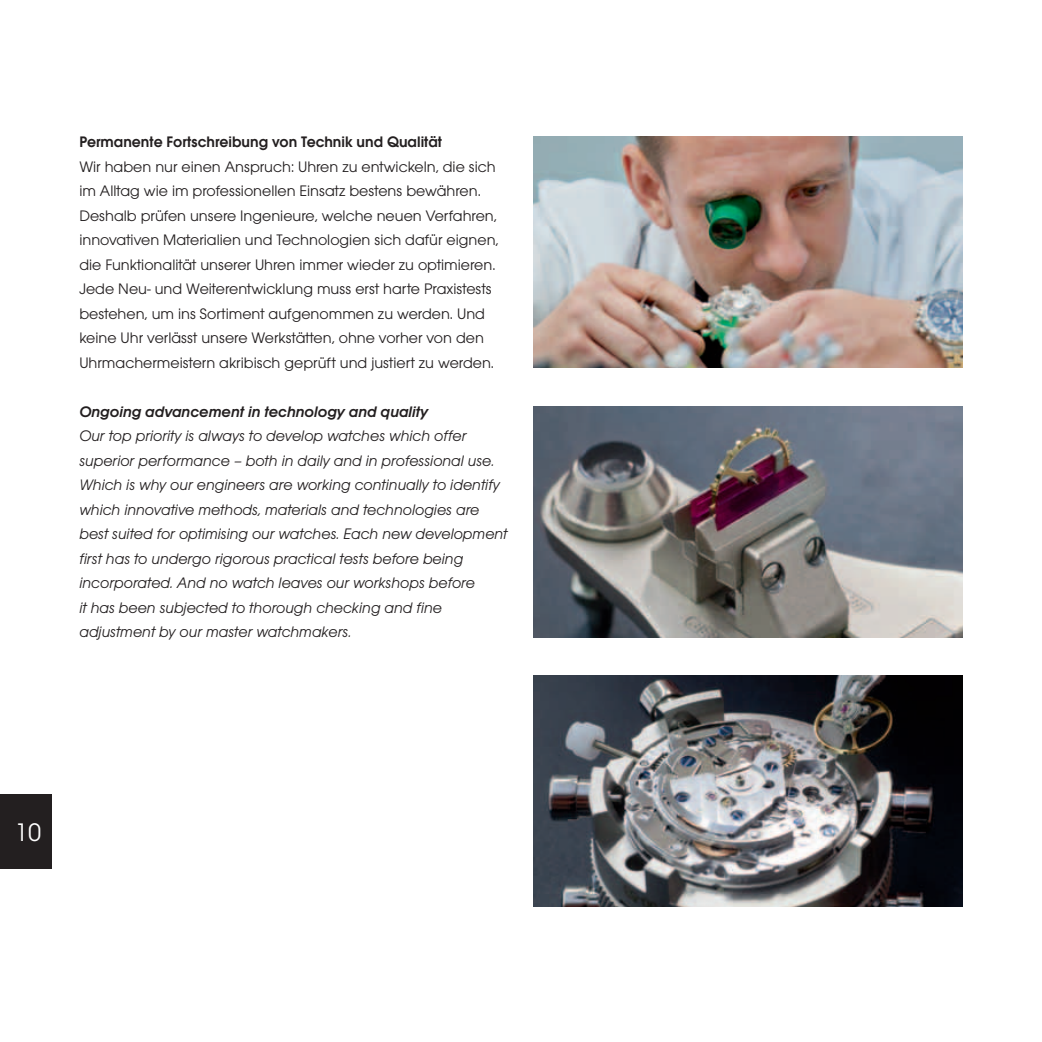
<style>
.page{position:relative;width:1042px;height:1042px;background:#fff}
.page>*{position:absolute;margin:0;border:0;box-sizing:border-box;transform-origin:0 0}
.t1{font:26.25px "Avant Gar Got Itc T Boo";color:#fff}
.t2{font:15.75px/24.5px "Avant Gar Got Itc T Boo";color:#231f20}
.t3{font:15.75px/24.5px "Avant Gar Got Itc T Boo Obl";color:#231f20}
.t4{font:15.75px "Avant Gar Got Itc T Dem";color:#231f20}
.t5{font:15.75px "Avant Gar Got Itc T Dem Obl";color:#231f20}
</style>
<div class="page">
<div style="left:0;top:794px;width:52px;height:74px;background:#231f20"></div>
<img style="left:533px;top:137px;width:429px;height:231px">
<img style="left:533px;top:676px;width:429px;height:230px">
<img style="left:533px;top:406px;width:429px;height:231px">
<p class="t4" style="left:79px;top:132px;width:364px">Permanente Fortschreibung von Technik und Qualität</p>
<p class="t2" style="left:79px;top:154px;width:421px">Wir haben nur einen Anspruch: Uhren zu entwickeln, die sich im Alltag wie im professionellen Einsatz bestens bewähren.<br>Deshalb prüfen unsere Ingenieure, welche neuen Verfahren, innovativen Materialien und Technologien sich dafür eignen, die Funktionalität unserer Uhren immer wieder zu optimieren.<br>Jede Neu- und Weiterentwicklung muss erst harte Praxistests bestehen, um ins Sortiment aufgenommen zu werden. Und keine Uhr verlässt unsere Werkstätten, ohne vorher von den Uhrmachermeistern akribisch geprüft und justiert zu werden.</p>
<p class="t5" style="left:79px;top:402px;width:350px">Ongoing advancement in technology and quality</p>
<p class="t3" style="left:79px;top:424px;width:430px">Our top priority is always to develop watches which offer superior performance – both in daily and in professional use.<br>Which is why our engineers are working continually to identify which innovative methods, materials and technologies are best suited for optimising our watches. Each new development first has to undergo rigorous practical tests before being incorporated. And no watch leaves our workshops before<br>it has been subjected to thorough checking and fine adjustment by our master watchmakers.</p>
<h1 class="t1" style="left:15px;top:817px;width:28px">10</h1>
</div>
